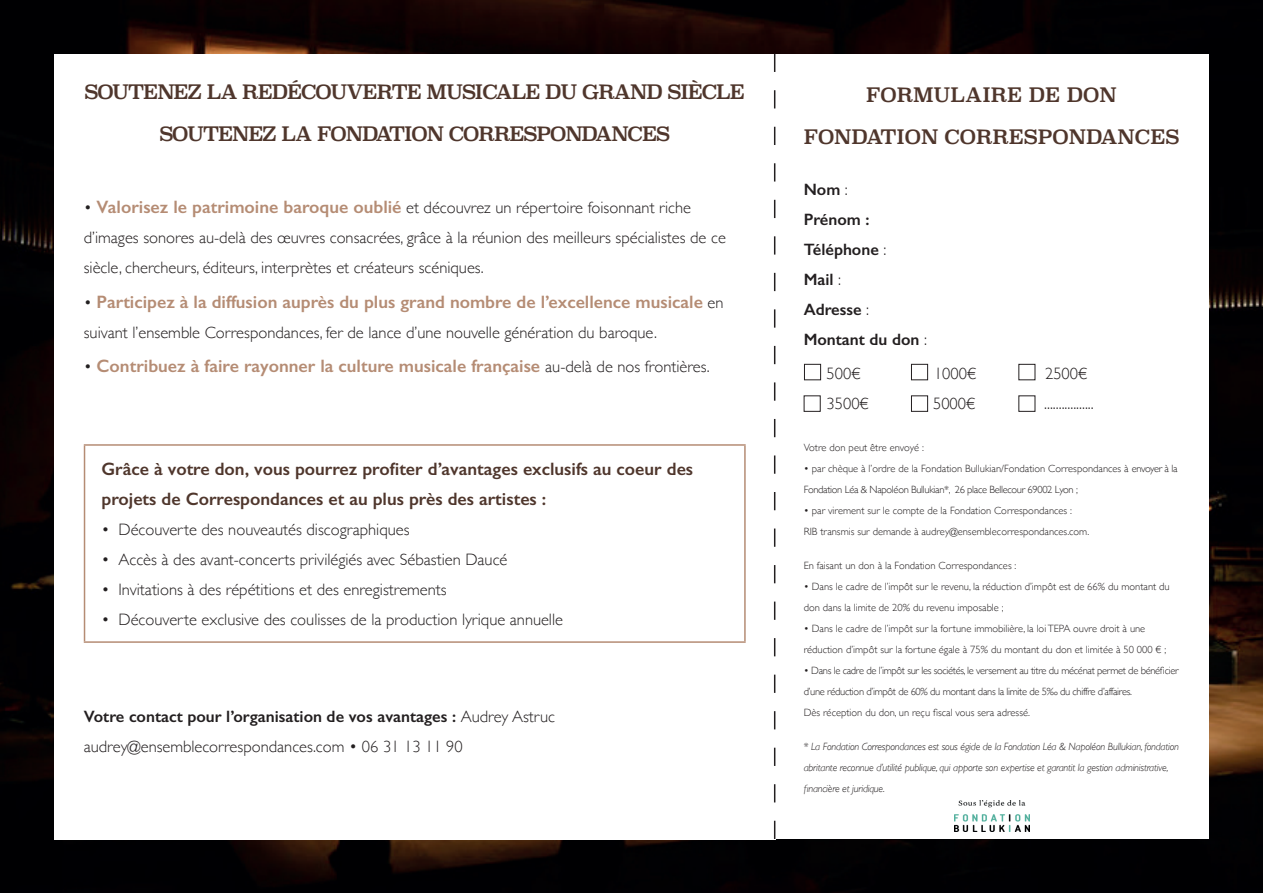
<style>
.page{position:relative;width:1263px;height:893px;background:#fff}
.page>*{position:absolute;margin:0;border:0;box-sizing:border-box;transform-origin:0 0}
.t1{font:19.5px/42px "Superclarendon";letter-spacing:-.05em;color:#4f362c;text-align:center}
.t2{font:19.5px/42px "Superclarendon";color:#4f362c;text-align:center}
.t3{font:600 18px "Gill Sans";color:#b58c74}
.t4{font:600 18px/30px "Gill Sans";color:#4f362c}
.t5{font:300 16.5px/30px "Gill Sans";color:#231f20}
.t6{font:600 16.5px/30px "Gill Sans";color:#231f20}
.t7{font:300 10.5px/21px "Gill Sans";color:#231f20}
.t8{font:300 10.5px/21px "Gill Sans";letter-spacing:-.03em;color:#231f20}
.t9{font:italic 300 10.5px/21px "Gill Sans";letter-spacing:-.02em;color:#231f20}
.s1{font-weight:600;font-size:18px;color:#b58c74}
.s2{font-weight:300;font-size:16.5px;color:#231f20}
.s3{font-weight:600}
.s4{font-weight:300}
.s5{font-style:normal}
</style>
<div class="page">
<img style="left:0;top:0;width:1263px;height:893px">
<div style="left:774px;top:54px;width:435px;height:785px;background:#fff"></div>
<div style="left:54px;top:54px;width:721px;height:785px;background:#fff"></div>
<hr style="left:84px;top:444px;width:662px;height:2px;background:#b58c74">
<hr style="left:84px;top:446px;width:1px;height:195px;background:#b58c74">
<hr style="left:744px;top:446px;width:2px;height:195px;background:#b58c74">
<hr style="left:84px;top:641px;width:662px;height:2px;background:#b58c74">
<svg style="left:774px;top:54px;width:1px;height:785px"></svg>
<img style="left:955px;top:800px;width:74px;height:31px">
<div style="left:804px;top:364px;width:17px;height:16px;border:1px solid #231f20"></div>
<div style="left:911px;top:364px;width:17px;height:16px;border:1px solid #231f20"></div>
<div style="left:1018px;top:364px;width:17px;height:16px;border:1px solid #231f20"></div>
<div style="left:804px;top:395px;width:17px;height:17px;border:1px solid #231f20"></div>
<div style="left:911px;top:395px;width:17px;height:17px;border:1px solid #231f20"></div>
<p class="t1" style="left:85px;top:72px;width:662px">SOUTENEZ LA REDÉCOUVERTE MUSICALE DU GRAND SIÈCLE<br>SOUTENEZ LA FONDATION CORRESPONDANCES</p>
<p class="t5" style="left:84px;top:192px;width:644px">• <span class="s1">Valorisez le patrimoine baroque oublié</span> et découvrez un répertoire foisonnant riche d’images sonores au-delà des œuvres consacrées, grâce à la réunion des meilleurs spécialistes de ce siècle, chercheurs, éditeurs, interprètes et créateurs scéniques.</p>
<p class="t3" style="left:84px;top:291px;width:641px"><span class="s2">•</span> Participez à la diffusion auprès du plus grand nombre de l’excellence musicale <span class="s2">en</span></p>
<p class="t5" style="left:84px;top:316px;width:575px">suivant l’ensemble Correspondances, fer de lance d’une nouvelle génération du baroque.</p>
<p class="t3" style="left:84px;top:355px;width:627px"><span class="s2">•</span> Contribuez à faire rayonner la culture musicale française <span class="s2">au-delà de nos frontières.</span></p>
<p class="t4" style="left:102px;top:454px;width:593px">Grâce à votre don, vous pourrez profiter d’avantages exclusifs au coeur des projets de Correspondances et au plus près des artistes :</p>
<p class="t5" style="left:102px;top:514px;width:310px">• Découverte des nouveautés discographiques</p>
<p class="t5" style="left:102px;top:544px;width:407px">• Accès à des avant-concerts privilégiés avec Sébastien Daucé</p>
<p class="t5" style="left:102px;top:574px;width:347px">• Invitations à des répétitions et des enregistrements</p>
<p class="t5" style="left:102px;top:604px;width:463px">• Découverte exclusive des coulisses de la production lyrique annuelle</p>
<p class="t5" style="left:84px;top:701px;width:473px"><span class="s3">Votre contact pour l’organisation de vos avantages :</span> Audrey Astruc audrey@ensemblecorrespondances.com • 06 31 13 11 90</p>
<p class="t2" style="left:804px;top:76px;width:377px">FORMULAIRE DE DON<br>FONDATION CORRESPONDANCES</p>
<p class="t6" style="left:804px;top:174px;width:125px">Nom <span class="s4">:<br></span>Prénom :<br>Téléphone <span class="s4">:<br></span>Mail <span class="s4">:<br></span>Adresse <span class="s4">:<br></span>Montant du don <span class="s4">:</span></p>
<p class="t5" style="left:827px;top:358px;width:35px">500€</p>
<p class="t5" style="left:934px;top:358px;width:44px">1000€</p>
<p class="t5" style="left:1045px;top:358px;width:44px">2500€</p>
<p class="t5" style="left:827px;top:388px;width:44px">3500€</p>
<p class="t5" style="left:933px;top:388px;width:44px">5000€</p>
<p class="t5" style="left:1044px;top:388px;width:51px">.................</p>
<p class="t7" style="left:804px;top:437px;width:122px">Votre don peut être envoyé :</p>
<p class="t8" style="left:804px;top:458px;width:375px">• par chèque à l’ordre de la Fondation Bullukian/Fondation Correspondances à envoyer à la<br>Fondation Léa &amp; Napoléon Bullukian*, 26 place Bellecour 69002 Lyon ;</p>
<p class="t7" style="left:804px;top:500px;width:287px">• par virement sur le compte de la Fondation Correspondances :<br>RIB transmis sur demande à audrey@ensemblecorrespondances.com.</p>
<p class="t7" style="left:804px;top:554px;width:214px">En faisant un don à la Fondation Correspondances :</p>
<p class="t7" style="left:804px;top:575px;width:368px">• Dans le cadre de l’impôt sur le revenu, la réduction d’impôt est de 66% du montant du don dans la limite de 20% du revenu imposable ;</p>
<p class="t7" style="left:804px;top:617px;width:364px">• Dans le cadre de l’impôt sur la fortune immobilière, la loi TEPA ouvre droit à une réduction d’impôt sur la fortune égale à 75% du montant du don et limitée à 50 000 € ;</p>
<p class="t8" style="left:804px;top:659px;width:376px">• Dans le cadre de l’impôt sur les sociétés, le versement au titre du mécénat permet de bénéficier d’une réduction d’impôt de 60% du montant dans la limite de 5‰ du chiffre d’affaires.<br>Dès réception du don, un reçu fiscal vous sera adressé.</p>
<p class="t9" style="left:804px;top:736px;width:377px"><span class="s5">*</span> La Fondation Correspondances est sous égide de la Fondation Léa &amp; Napoléon Bullukian, fondation abritante reconnue d’utilité publique, qui apporte son expertise et garantit la gestion administrative, financière et juridique.</p>
</div>
